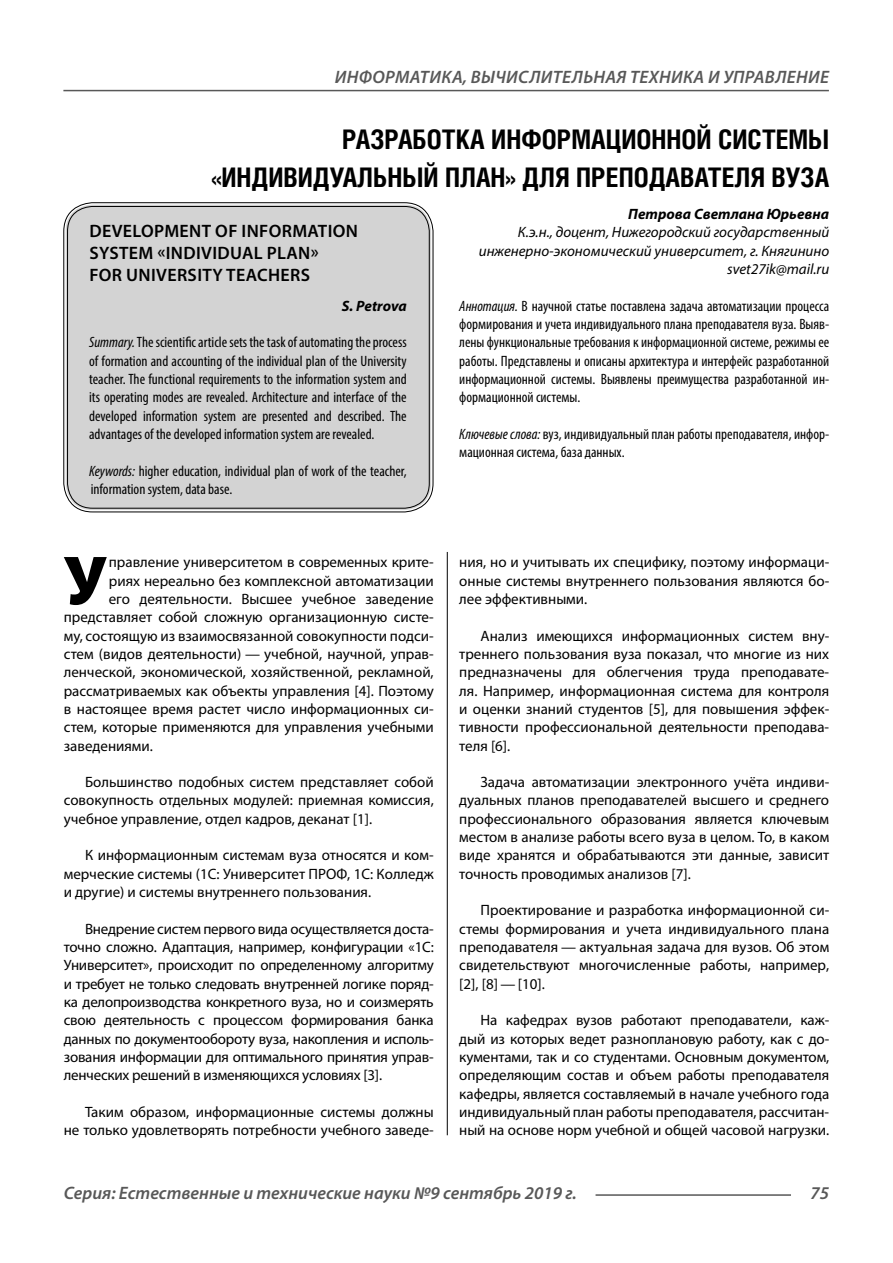
<style>
.page{position:relative;width:893px;height:1263px;background:#fff}
.page>*{position:absolute;margin:0;border:0;box-sizing:border-box;transform-origin:0 0}
.t1{font:900 69.3px "Myriad Pro";color:#000}
.t2{font:700 27px/37.5px "Helios Cond C";color:#000;text-align:right}
.t3{font:600 18px/21.6px "Myriad Pro";letter-spacing:.02em;color:#000}
.t4{font:italic 600 18px "Myriad Pro";color:#585858}
.t5{font:italic 600 18px "Myriad Pro";letter-spacing:.02em;color:#585858}
.t6{font:15px/18.3px "Myriad Pro";color:#000;text-align:justify}
.t7{font:condensed 15px/18.3px "Myriad Pro";color:#000;text-align:justify}
.t8{font:italic 15px/18.3px "Myriad Pro";color:#000;text-align:right}
.t9{font:italic 700 15px "Myriad Pro";color:#000}
.s1{font-style:italic}
</style>
<div class="page">
<hr style="left:447px;top:128px;width:1px;height:1007px;background:#000">
<div style="left:43px;top:0;width:786px;height:552px;background:#fff"></div>
<div style="left:66px;top:205px;width:365px;height:305px;background:#d3d3d3;border-radius:27px"></div>
<div style="left:63px;top:202px;width:370px;height:310px;border:1px solid #000;border-radius:29px"></div>
<div style="left:67px;top:206px;width:363px;height:303px;border:1px solid #000;border-radius:25px"></div>
<hr style="left:595px;top:1194px;width:196px;height:2px;background:#585858">
<hr style="left:63px;top:90px;width:766px;height:1px;background:#585858">
<p class="t5" style="left:335px;top:71px;width:496px">ИНФОРМАТИКА, ВЫЧИСЛИТЕЛЬНАЯ ТЕХНИКА И УПРАВЛЕНИЕ</p>
<h2 class="t2" style="left:211px;top:123px;width:619px">РАЗРАБОТКА ИНФОРМАЦИОННОЙ СИСТЕМЫ «ИНДИВИДУАЛЬНЫЙ ПЛАН» ДЛЯ ПРЕПОДАВАТЕЛЯ ВУЗА</h2>
<p class="t9" style="left:628px;top:208px;width:202px">Петрова Светлана Юрьевна</p>
<p class="t8" style="left:479px;top:224px;width:352px">К.э.н., доцент, Нижегородский государственный инженерно-экономический университет, г. Княгинино svet27ik@mail.ru</p>
<p class="t7" style="left:459px;top:298px;width:371px"><span class="s1">Аннотация.</span> В научной статье поставлена задача автоматизации процесса формирования и учета индивидуального плана преподавателя вуза. Выяв&shy;лены функциональные требования к информационной системе, режимы ее работы. Представлены и описаны архитектура и интерфейс разработанной информационной системы. Выявлены преимущества разработанной ин&shy;формационной системы.</p>
<p class="t7" style="left:459px;top:426px;width:371px"><span class="s1">Ключевые слова:</span> вуз, индивидуальный план работы преподавателя, инфор&shy;мационная система, база данных.</p>
<p class="t3" style="left:89px;top:222px;width:270px">DEVELOPMENT OF INFORMATION<br>SYSTEM «INDIVIDUAL PLAN»<br>FOR UNIVERSITY TEACHERS</p>
<p class="t9" style="left:342px;top:300px;width:66px">S. Petrova</p>
<p class="t7" style="left:89px;top:335px;width:319px"><span class="s1">Summary.</span> The scientific article sets the task of automating the process of formation and accounting of the individual plan of the University teacher. The functional requirements to the information system and its operating modes are revealed. Architecture and interface of the developed information system are presented and described. The advantages of the developed information system are revealed.</p>
<p class="t7" style="left:89px;top:463px;width:319px"><span class="s1">Keywords:</span> higher education, individual plan of work of the teacher, information system, data base.</p>
<h1 class="t1" style="left:64px;top:554px;width:44px">У</h1>
<p class="t6" style="left:109px;top:554px;width:326px">правление университетом в современных крите-</p>
<p class="t6" style="left:109px;top:573px;width:326px">риях нереально без комплексной автоматизации</p>
<p class="t6" style="left:109px;top:591px;width:326px">его деятельности. Высшее учебное заведение</p>
<p class="t6" style="left:64px;top:609px;width:371px">представляет собой сложную организационную систе-</p>
<p class="t6" style="left:64px;top:628px;width:371px">му, состоящую из взаимосвязанной совокупности подси-</p>
<p class="t6" style="left:64px;top:646px;width:371px">стем (видов деятельности) — учебной, научной, управ-</p>
<p class="t6" style="left:64px;top:664px;width:371px">ленческой, экономической, хозяйственной, рекламной,</p>
<p class="t6" style="left:64px;top:683px;width:371px">рассматриваемых как объекты управления [4]. Поэтому</p>
<p class="t6" style="left:64px;top:701px;width:371px">в настоящее время растет число информационных си-</p>
<p class="t6" style="left:64px;top:719px;width:371px">стем, которые применяются для управления учебными</p>
<p class="t6" style="left:64px;top:738px;width:91px">заведениями.</p>
<p class="t6" style="left:64px;top:774px;width:371px;text-indent:21px">Большинство подобных систем представляет собой совокупность отдельных модулей: приемная комиссия, учебное управление, отдел кадров, деканат [1].</p>
<p class="t6" style="left:64px;top:847px;width:371px;text-indent:21px">К информационным системам вуза относятся и ком&shy;мерческие системы (1C: Университет ПРОФ, 1С: Колледж и другие) и системы внутреннего пользования.</p>
<p class="t6" style="left:64px;top:921px;width:371px;text-indent:21px">Внедрение систем первого вида осуществляется доста&shy;точно сложно. Адаптация, например, конфигурации «1С:<br>Университет», происходит по определенному алгоритму и требует не только следовать внутренней логике поряд&shy;ка делопроизводства конкретного вуза, но и соизмерять свою деятельность с процессом формирования банка данных по документообороту вуза, накопления и исполь&shy;зования информации для оптимального принятия управ&shy;ленческих решений в изменяющихся условиях [3].</p>
<p class="t6" style="left:64px;top:1104px;width:371px;text-align:right">Таким образом, информационные системы должны<br>не только удовлетворять потребности учебного заведе-</p>
<p class="t6" style="left:459px;top:554px;width:371px">ния, но и учитывать их специфику, поэтому информаци&shy;онные системы внутреннего пользования являются бо&shy;лее эффективными.</p>
<p class="t6" style="left:459px;top:628px;width:371px;text-indent:21px">Анализ имеющихся информационных систем вну&shy;треннего пользования вуза показал, что многие из них предназначены для облегчения труда преподавате&shy;ля. Например, информационная система для контроля и оценки знаний студентов [5], для повышения эффек&shy;тивности профессиональной деятельности преподава&shy;теля [6].</p>
<p class="t6" style="left:459px;top:774px;width:371px;text-indent:21px">Задача автоматизации электронного учёта индиви&shy;дуальных планов преподавателей высшего и среднего профессионального образования является ключевым местом в анализе работы всего вуза в целом. То, в каком виде хранятся и обрабатываются эти данные, зависит точность проводимых анализов [7].</p>
<p class="t6" style="left:459px;top:902px;width:371px;text-indent:21px">Проектирование и разработка информационной си&shy;стемы формирования и учета индивидуального плана преподавателя — актуальная задача для вузов. Об этом свидетельствуют многочисленные работы, например, [2], [8] — [10].</p>
<p class="t6" style="left:459px;top:1012px;width:371px;text-indent:21px">На кафедрах вузов работают преподаватели, каж&shy;дый из которых ведет разноплановую работу, как с до&shy;кументами, так и со студентами. Основным документом, определяющим состав и объем работы преподавателя кафедры, является составляемый в начале учебного года индивидуальный план работы преподавателя, рассчитан&shy;ный на основе норм учебной и общей часовой нагрузки.</p>
<p class="t4" style="left:64px;top:1186px;width:514px">Серия: Естественные и технические науки №9 сентябрь 2019 г.</p>
<p class="t4" style="left:810px;top:1186px;width:20px">75</p>
</div>
